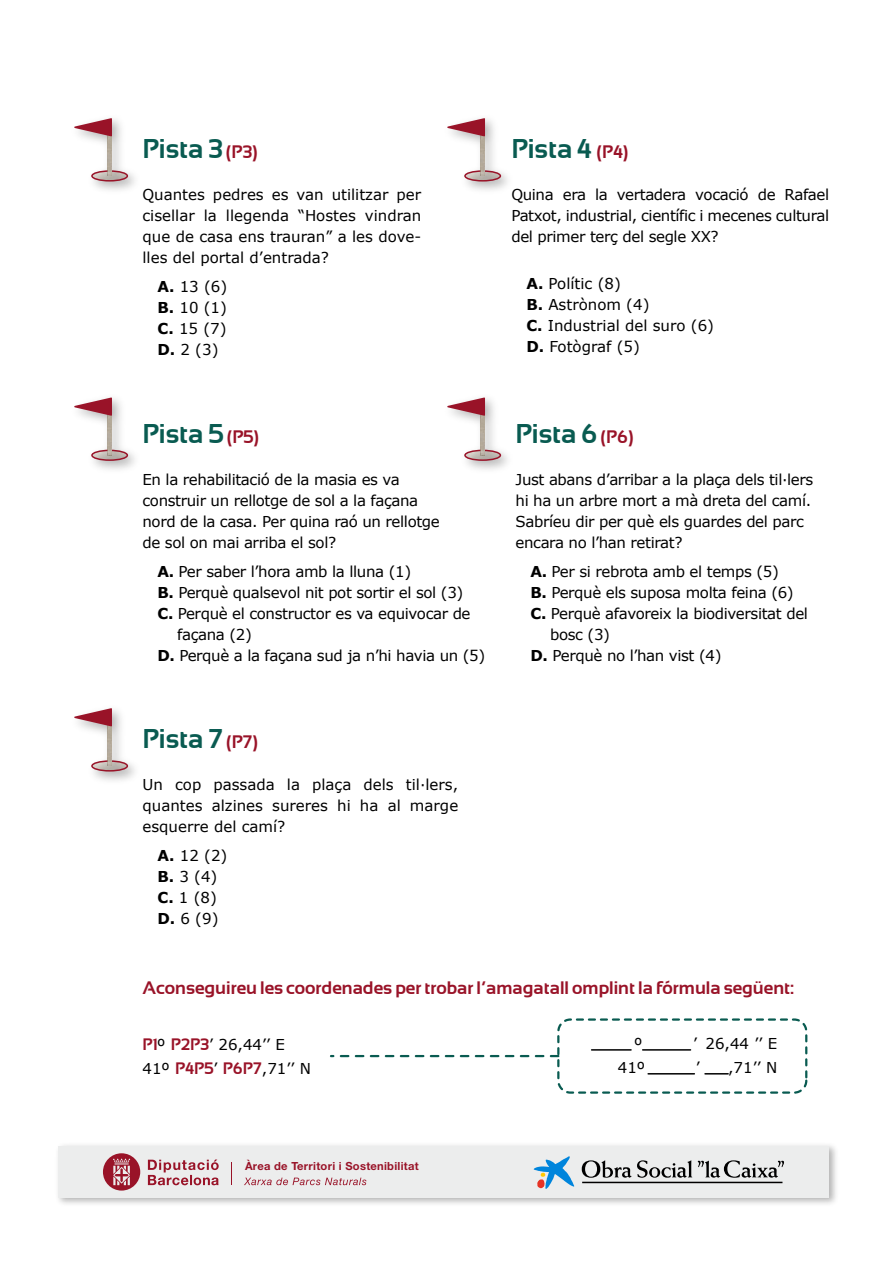
<style>
.page{position:relative;width:893px;height:1263px;background:#fff}
.page>*{position:absolute;margin:0;border:0;box-sizing:border-box;transform-origin:0 0}
.t1{font:700 27px "Sansation";color:#095b51}
.t2{font:700 18px "Sansation";color:#991328}
.t3{font:15px/21px "Verdana";letter-spacing:-.025em;color:#000;text-align:justify}
.t4{font:15px/21px "Verdana";color:#000}
.t5{font:700 11.25px "Helvetica Neue LT Std";letter-spacing:.025em;color:#991328}
.s1{font-size:18px;color:#991328}
.s2{font-weight:700}
.s3{font-family:"Sansation";font-weight:700;font-size:16.5px;color:#991328}
.s4{font-family:"Sansation";font-weight:700;font-size:16.5px;color:#fff}
</style>
<div class="page">
<img style="left:81px;top:119px;width:54px;height:71px">
<img style="left:92px;top:171px;width:35px;height:10px">
<div style="left:91px;top:170px;width:37px;height:12px;border:2px solid #991328;border-radius:50%"></div>
<img style="left:108px;top:136px;width:4px;height:40px">
<svg style="left:74px;top:118px;width:38px;height:18px"></svg>
<img style="left:454px;top:118px;width:54px;height:72px">
<img style="left:465px;top:171px;width:35px;height:10px">
<div style="left:464px;top:170px;width:37px;height:12px;border:2px solid #991328;border-radius:50%"></div>
<img style="left:481px;top:136px;width:4px;height:40px">
<svg style="left:447px;top:118px;width:38px;height:18px"></svg>
<img style="left:83px;top:398px;width:52px;height:72px">
<img style="left:92px;top:450px;width:35px;height:10px">
<div style="left:91px;top:450px;width:37px;height:11px;border:2px solid #991328;border-radius:50%"></div>
<img style="left:108px;top:416px;width:4px;height:39px">
<svg style="left:74px;top:397px;width:38px;height:19px"></svg>
<img style="left:58px;top:1145px;width:778px;height:59px">
<div style="left:58px;top:1146px;width:771px;height:51px;background:#eceded"></div>
<svg style="left:231px;top:1162px;width:1px;height:23px"></svg>
<svg style="left:148px;top:1159px;width:71px;height:26px"></svg>
<svg style="left:103px;top:1153px;width:37px;height:37px"></svg>
<svg style="left:244px;top:1177px;width:122px;height:8px"></svg>
<svg style="left:582px;top:1160px;width:202px;height:18px"></svg>
<hr style="left:582px;top:1182px;width:200px;height:1px;background:#000">
<svg style="left:534px;top:1156px;width:40px;height:33px"></svg>
<img style="left:81px;top:709px;width:54px;height:72px">
<img style="left:92px;top:761px;width:35px;height:10px">
<div style="left:91px;top:760px;width:37px;height:11px;border:2px solid #991328;border-radius:50%"></div>
<img style="left:108px;top:726px;width:4px;height:40px">
<svg style="left:74px;top:708px;width:38px;height:18px"></svg>
<img style="left:456px;top:398px;width:52px;height:72px">
<img style="left:465px;top:450px;width:35px;height:10px">
<div style="left:464px;top:450px;width:37px;height:11px;border:2px solid #991328;border-radius:50%"></div>
<img style="left:481px;top:416px;width:4px;height:39px">
<svg style="left:447px;top:397px;width:38px;height:19px"></svg>
<div style="left:557px;top:1018px;width:250px;height:76px;border:2px dashed #095b51;border-radius:12px"></div>
<hr style="left:592px;top:1049px;width:39px;height:2px;background:#000">
<hr style="left:643px;top:1049px;width:47px;height:2px;background:#000">
<svg style="left:331px;top:1055px;width:227px;height:2px"></svg>
<hr style="left:648px;top:1073px;width:46px;height:1px;background:#000">
<svg style="left:705px;top:1073px;width:23px;height:1px"></svg>
<h1 class="t1" style="left:142px;top:134px;width:117px">Pista 3 <span class="s1">(P3)</span></h1>
<p class="t3" style="left:142px;top:184px;width:280px">Quantes pedres es van utilitzar per cisellar la llegenda “Hostes vindran que de casa ens trauran” a les dove&shy;lles del portal d’entrada?</p>
<p class="t3" style="left:158px;top:276px;width:71px"><span class="s2">A.</span> 13 (6)<br><span class="s2">B.</span> 10 (1)<br><span class="s2">C.</span> 15 (7)<br><span class="s2">D.</span> 2 (3)</p>
<h1 class="t1" style="left:142px;top:418px;width:118px">Pista 5 <span class="s1">(P5)</span></h1>
<p class="t3" style="left:142px;top:469px;width:299px;text-align:left">En la rehabilitació de la masia es va construir un rellotge de sol a la façana nord de la casa. Per quina raó un rellotge de sol on mai arriba el sol?</p>
<p class="t3" style="left:158px;top:560px;width:255px"><span class="s2">A.</span> Per saber l’hora amb la lluna (1)</p>
<p class="t3" style="left:158px;top:581px;width:307px"><span class="s2">B.</span> Perquè qualsevol nit pot sortir el sol (3)</p>
<p class="t3" style="left:158px;top:602px;width:315px"><span class="s2">C.</span> Perquè el constructor es va equivocar de</p>
<p class="t3" style="left:177px;top:623px;width:76px">façana (2)</p>
<p class="t3" style="left:158px;top:644px;width:329px"><span class="s2">D.</span> Perquè a la façana sud ja n’hi havia un (5)</p>
<h1 class="t1" style="left:142px;top:724px;width:117px">Pista 7 <span class="s1">(P7)</span></h1>
<p class="t3" style="left:142px;top:774px;width:317px">Un cop passada la plaça dels til·lers, quantes alzines sureres hi ha al marge esquerre del camí?</p>
<p class="t3" style="left:158px;top:845px;width:71px;text-align:left"><span class="s2">A.</span> 12 (2)<br><span class="s2">B.</span> 3 (4)<br><span class="s2">C.</span> 1 (8)<br><span class="s2">D.</span> 6 (9)</p>
<h1 class="t1" style="left:511px;top:134px;width:119px">Pista 4 <span class="s1">(P4)</span></h1>
<p class="t3" style="left:511px;top:184px;width:319px">Quina era la vertadera vocació de Rafael Patxot, industrial, científic i mecenes cultural del primer terç del segle XX?</p>
<p class="t4" style="left:526px;top:273px;width:189px"><span class="s2">A.</span> Polític (8)<br><span class="s2">B.</span> Astrònom (4)<br><span class="s2">C.</span> Industrial del suro (6)<br><span class="s2">D.</span> Fotògraf (5)</p>
<h1 class="t1" style="left:516px;top:418px;width:120px">Pista 6 <span class="s1">(P6)</span></h1>
<p class="t3" style="left:516px;top:469px;width:299px;text-align:left">Just abans d’arribar a la plaça dels til·lers hi ha un arbre mort a mà dreta del camí.<br>Sabríeu dir per què els guardes del parc encara no l’han retirat?</p>
<p class="t3" style="left:531px;top:560px;width:250px"><span class="s2">A.</span> Per si rebrota amb el temps (5)</p>
<p class="t3" style="left:531px;top:581px;width:265px"><span class="s2">B.</span> Perquè els suposa molta feina (6)</p>
<p class="t3" style="left:531px;top:602px;width:279px"><span class="s2">C.</span> Perquè afavoreix la biodiversitat del</p>
<p class="t3" style="left:550px;top:623px;width:61px">bosc (3)</p>
<p class="t3" style="left:531px;top:644px;width:192px"><span class="s2">D.</span> Perquè no l’han vist (4)</p>
<p class="t2" style="left:142px;top:977px;width:653px">Aconseguireu les coordenades per trobar l’amagatall omplint la fórmula següent:</p>
<p class="t3" style="left:142px;top:1032px;width:170px;line-height:24px"><span class="s3">P1</span>º <span class="s3">P2P3</span>’ 26,44’’ E<br>41º <span class="s3">P4P5</span>’ <span class="s3">P6P7</span>,71’’ N</p>
<p class="t5" style="left:245px;top:1159px;width:175px">Àrea de Territori i Sostenibilitat</p>
<p class="t3" style="left:618px;top:1057px;width:161px">41º<span class="s4">______</span>’ <span class="s4">___</span>,71’’ N</p>
</div>
